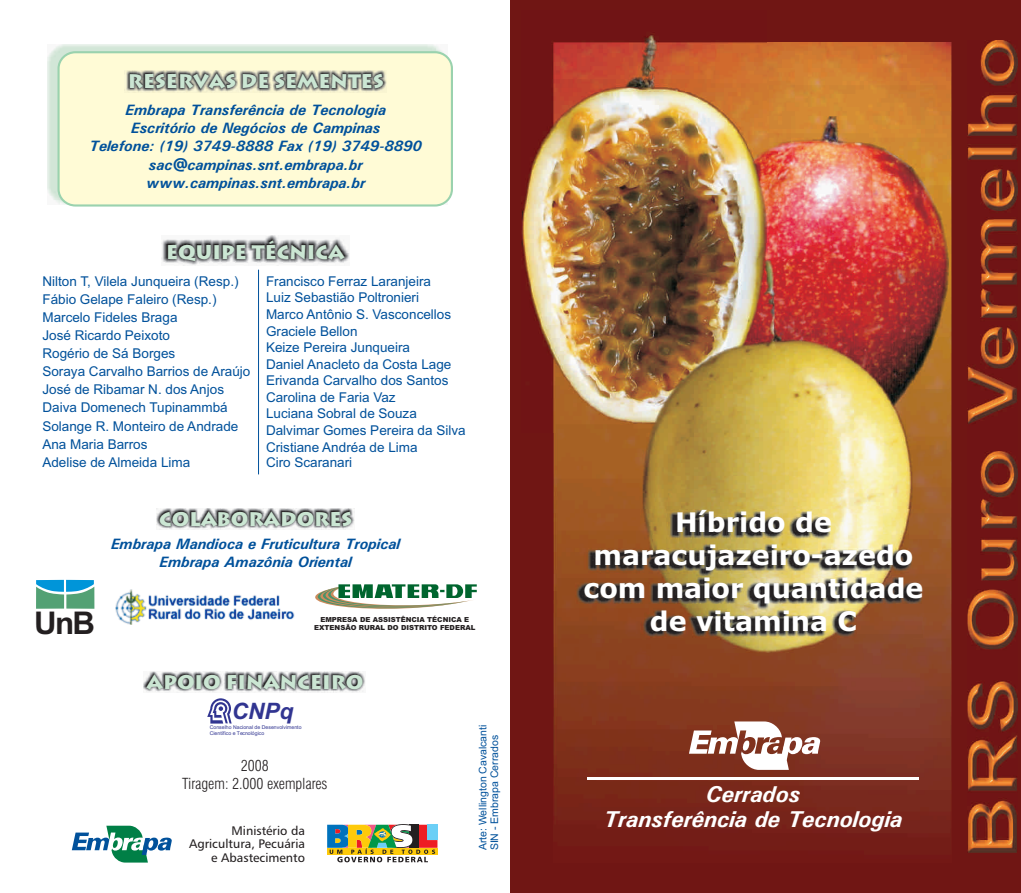
<style>
.page{position:relative;width:1021px;height:893px;background:#fff}
.page>*{position:absolute;margin:0;border:0;box-sizing:border-box;transform-origin:0 0}
.t1{font:700 31.35px "Arial";color:#231f20}
.t2{font:700 27px/32.8px "Verdana";color:#fff;text-align:center}
.t3{font:italic 500 22.95px/25.2px "Univers";color:#fff;text-align:center}
.t4{font:italic 700 22.65px "Arial";color:#313591}
.t5{font:700 19.5px "Lithograph";color:#cbe6d3}
.t6{font:italic 500 15px/18.3px "Univers";color:#01519b;text-align:center}
.t7{font:300 condensed 15px/18px "Swiss 721 BT";color:#231f20;text-align:center}
.t8{font:13.5px/18.1px "Arial";color:#01519b}
.t9{font:12.45px/13.5px "Humanist 777 BT Roman B";color:#231f20;text-align:right}
.t10{font:10.5px/11.7px "Arial";color:#01519b}
.t11{font:900 6.9px/7.8px "Arial";color:#231f20;text-align:center}
.t12{font:5.25px/5.8px "Arial";color:#313591}
</style>
<div class="page">
<div style="left:57px;top:51px;width:396px;height:156px;background:#fffbd6;border:2px solid #9ad2ae;border-radius:17px"></div>
<div style="left:510px;top:0;width:510px;height:893px;background:#701614"></div>
<img style="left:553px;top:43px;width:398px;height:790px">
<img style="left:967px;top:41px;width:50px;height:811px">
<img style="left:767px;top:117px;width:181px;height:337px">
<img style="left:521px;top:34px;width:246px;height:399px">
<img style="left:642px;top:260px;width:270px;height:392px">
<img style="left:576px;top:510px;width:346px;height:128px">
<svg style="left:207px;top:698px;width:25px;height:26px"></svg>
<img style="left:143px;top:671px;width:222px;height:22px">
<img style="left:126px;top:70px;width:260px;height:22px">
<svg style="left:339px;top:862px;width:89px;height:1px"></svg>
<svg style="left:327px;top:824px;width:110px;height:38px"></svg>
<svg style="left:72px;top:826px;width:100px;height:37px"></svg>
<img style="left:162px;top:236px;width:187px;height:29px">
<hr style="left:258px;top:270px;width:1px;height:204px;background:#01519b">
<img style="left:156px;top:508px;width:199px;height:22px">
<svg style="left:36px;top:580px;width:58px;height:29px;background:#50aaa7"></svg>
<img style="left:115px;top:589px;width:179px;height:36px">
<svg style="left:315px;top:584px;width:162px;height:25px"></svg>
<hr style="left:587px;top:777px;width:331px;height:2px;background:#fff">
<svg style="left:689px;top:721px;width:131px;height:49px;background:#b28377"></svg>
<h3 class="t5" style="left:128px;top:74px;width:257px">RESERVAS DE SEMENTES</h3>
<p class="t6" style="left:90px;top:102px;width:334px">Embrapa Transferência de Tecnologia<br>Escritório de Negócios de Campinas<br>Telefone: (19) 3749-8888 Fax (19) 3749-8890 sac@campinas.snt.embrapa.br www.campinas.snt.embrapa.br</p>
<h3 class="t5" style="left:166px;top:244px;width:180px">EQUIPE TÉCNICA</h3>
<p class="t8" style="left:42px;top:273px;width:209px">Nilton T, Vilela Junqueira (Resp.)<br>Fábio Gelape Faleiro (Resp.)<br>Marcelo Fideles Braga<br>José Ricardo Peixoto<br>Rogério de Sá Borges<br>Soraya Carvalho Barrios de Araújo<br>José de Ribamar N. dos Anjos<br>Daiva Domenech Tupinammbá<br>Solange R. Monteiro de Andrade<br>Ana Maria Barros<br>Adelise de Almeida Lima</p>
<p class="t8" style="left:266px;top:274px;width:201px;line-height:16.6px">Francisco Ferraz Laranjeira<br>Luiz Sebastião Poltronieri<br>Marco Antônio S. Vasconcellos<br>Graciele Bellon<br>Keize Pereira Junqueira<br>Daniel Anacleto da Costa Lage<br>Erivanda Carvalho dos Santos<br>Carolina de Faria Vaz<br>Luciana Sobral de Souza<br>Dalvimar Gomes Pereira da Silva<br>Cristiane Andréa de Lima</p>
<p class="t8" style="left:266px;top:454px;width:88px">Ciro Scaranari</p>
<h3 class="t5" style="left:159px;top:511px;width:194px">COLABORADORES</h3>
<p class="t6" style="left:111px;top:536px;width:290px">Embrapa Mandioca e Fruticultura Tropical<br>Embrapa Amazônia Oriental</p>
<h1 class="t1" style="left:34px;top:611px;width:63px">UnB</h1>
<p class="t11" style="left:314px;top:617px;width:163px">EMPRESA DE ASSISTÊNCIA TÉCNICA E<br>EXTENSÃO RURAL DO DISTRITO FEDERAL</p>
<h3 class="t5" style="left:146px;top:674px;width:218px">APOIO FINANCEIRO</h3>
<h3 class="t4" style="left:232px;top:702px;width:63px">CNPq</h3>
<p class="t12" style="left:210px;top:724px;width:93px">Conselho Nacional de Desenvolvimento<br>Científico e Tecnológico</p>
<p class="t7" style="left:182px;top:759px;width:147px">2008<br>Tiragem: 2.000 exemplares</p>
<p class="t9" style="left:189px;top:825px;width:117px">Ministério da<br>Agricultura, Pecuária e Abastecimento</p>
<p class="t10" style="left:478px;top:850px;width:127px;rotate:-90deg">Arte: Wellington Cavalcanti<br>SIN - Embrapa Cerrados</p>
<h2 class="t2" style="left:583px;top:508px;width:341px">Híbrido de maracujazeiro-azedo com maior quantidade de vitamina C</h2>
<h3 class="t3" style="left:603px;top:783px;width:300px">Cerrados<br>Transferência de Tecnologia</h3>
</div>
